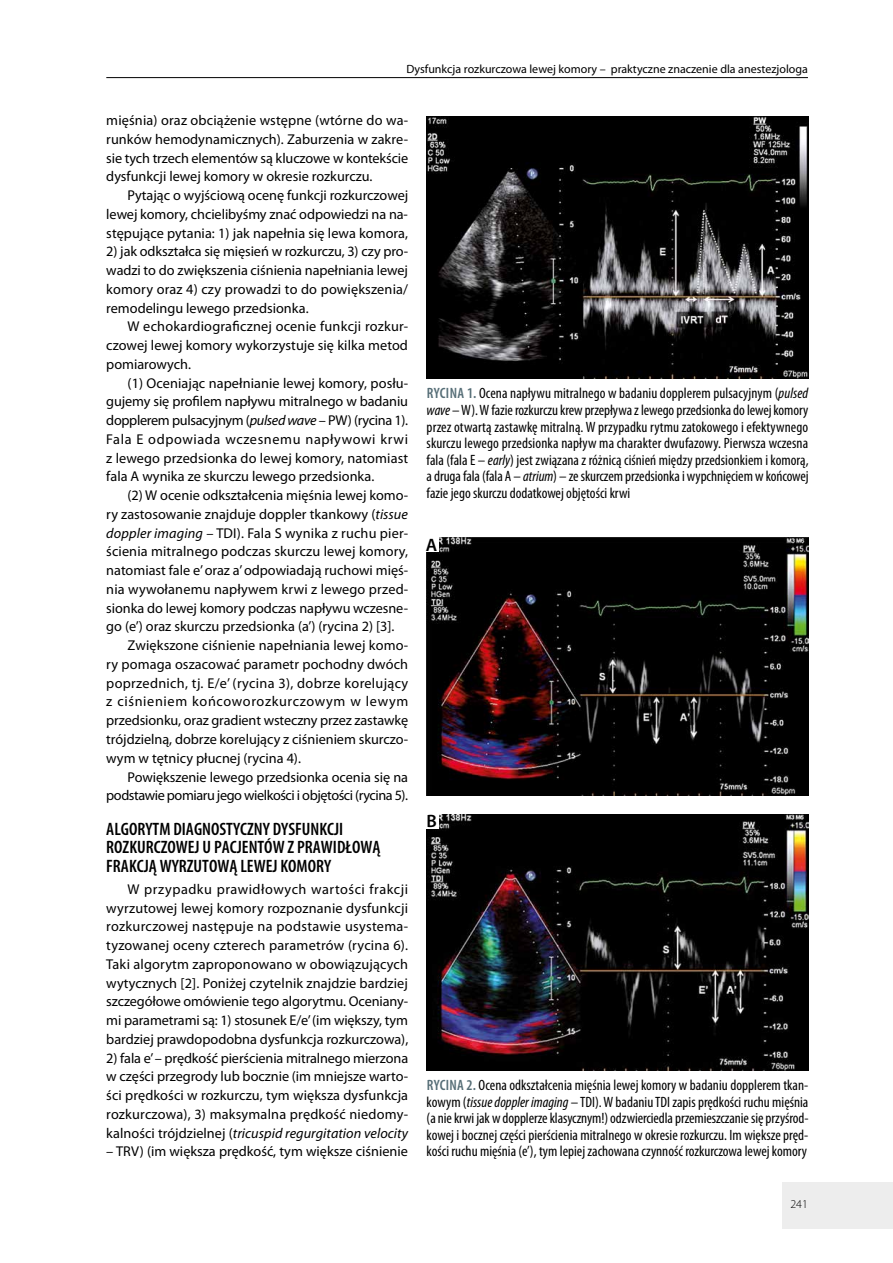
<style>
.page{position:relative;width:893px;height:1263px;background:#fff}
.page>*{position:absolute;margin:0;border:0;box-sizing:border-box;transform-origin:0 0}
.t1{font:600 condensed 18px/18.8px "Myriad Pro";color:#000}
.t2{font:600 18px "Myriad Pro";color:#000}
.t3{font:condensed 15px/16.5px "Myriad Pro";color:#000;text-align:justify}
.t4{font:14.25px/18.8px "Myriad Pro";color:#000;text-align:justify}
.t5{font:14.25px "Myriad Pro";letter-spacing:-.03em;color:#000}
.t6{font:14.25px "Myriad Pro";letter-spacing:.02em;color:#000}
.t7{font:14.25px "Myriad Pro";letter-spacing:.045em;color:#000}
.t8{font:12px "Myriad Pro";color:#000}
.t9{font:300 12px "Myriad Pro";color:#000}
.s1{font-style:italic}
.s2{font-weight:600;color:#556d76}
</style>
<div class="page">
<div style="left:782px;top:1182px;width:111px;height:47px;background:#ededed"></div>
<hr style="left:106px;top:77px;width:702px;height:1px;background:#000">
<img style="left:427px;top:117px;width:381px;height:262px">
<img style="left:427px;top:538px;width:381px;height:257px">
<img style="left:427px;top:814px;width:381px;height:256px">
<div style="left:425px;top:537px;width:13px;height:15px;background:#fff"></div>
<div style="left:425px;top:813px;width:13px;height:15px;background:#fff"></div>
<p class="t8" style="left:406px;top:62px;width:403px">Dysfunkcja rozkurczowa lewej komory – praktyczne znaczenie dla anestezjologa</p>
<p class="t4" style="left:106px;top:111px;width:303px">mięśnia) oraz obciążenie wstępne (wtórne do wa&shy;runków hemodynamicznych). Zaburzenia w zakre&shy;sie tych trzech elementów są kluczowe w kontekście dysfunkcji lewej komory w okresie rozkurczu.</p>
<p class="t4" style="left:106px;top:186px;width:303px;text-indent:21px">Pytając o wyjściową ocenę funkcji rozkurczowej lewej komory, chcielibyśmy znać odpowiedzi na na&shy;stępujące pytania: 1) jak napełnia się lewa komora,</p>
<p class="t4" style="left:106px;top:242px;width:303px">2) jak odkształca się mięsień w rozkurczu, 3) czy pro&shy;wadzi to do zwiększenia ciśnienia napełniania lewej komory oraz 4) czy prowadzi to do powiększenia/ remodelingu lewego przedsionka.</p>
<p class="t4" style="left:106px;top:317px;width:303px;text-indent:21px">W echokardiograficznej ocenie funkcji rozkur&shy;czowej lewej komory wykorzystuje się kilka metod pomiarowych.</p>
<p class="t4" style="left:106px;top:373px;width:303px;text-indent:21px">(1) Oceniając napełnianie lewej komory, posłu&shy;gujemy się profilem napływu mitralnego w badaniu dopplerem pulsacyjnym (<span class="s1">pulsed wave</span> – PW) (rycina 1).<br>Fala E odpowiada wczesnemu napływowi krwi z lewego przedsionka do lewej komory, natomiast fala A wynika ze skurczu lewego przedsionka.</p>
<p class="t4" style="left:128px;top:486px;width:282px">(2) W ocenie odkształcenia mięśnia lewej komo-</p>
<p class="t4" style="left:106px;top:504px;width:303px">ry zastosowanie znajduje doppler tkankowy (<span class="s1">tissue</span></p>
<p class="t4" style="left:106px;top:523px;width:303px"><span class="s1">doppler imaging</span> – TDI). Fala S wynika z ruchu pier-</p>
<p class="t4" style="left:106px;top:542px;width:303px">ścienia mitralnego podczas skurczu lewej komory,</p>
<p class="t4" style="left:106px;top:561px;width:302px">natomiast fale e’ oraz a’ odpowiadają ruchowi mięś-</p>
<p class="t4" style="left:106px;top:579px;width:303px">nia wywołanemu napływem krwi z lewego przed-</p>
<p class="t4" style="left:106px;top:598px;width:303px">sionka do lewej komory podczas napływu wczesne-</p>
<p class="t4" style="left:106px;top:617px;width:290px">go (e’) oraz skurczu przedsionka (a’) (rycina 2) [3].</p>
<p class="t4" style="left:128px;top:636px;width:282px">Zwiększone ciśnienie napełniania lewej komo-</p>
<p class="t4" style="left:106px;top:655px;width:303px">ry pomaga oszacować parametr pochodny dwóch</p>
<p class="t6" style="left:106px;top:674px;width:303px">poprzednich, tj. E/e’ (rycina 3), dobrze korelujący</p>
<p class="t7" style="left:106px;top:693px;width:303px">z ciśnieniem końcoworozkurczowym w lewym</p>
<p class="t4" style="left:106px;top:711px;width:303px">przedsionku, oraz gradient wsteczny przez zastawkę</p>
<p class="t4" style="left:106px;top:730px;width:303px">trójdzielną, dobrze korelujący z ciśnieniem skurczo-</p>
<p class="t4" style="left:106px;top:748px;width:196px">wym w tętnicy płucnej (rycina 4).</p>
<p class="t4" style="left:128px;top:767px;width:282px">Powiększenie lewego przedsionka ocenia się na</p>
<p class="t5" style="left:106px;top:787px;width:303px">podstawie pomiaru jego wielkości i objętości (rycina 5).</p>
<p class="t1" style="left:106px;top:819px;width:276px">ALGORYTM DIAGNOSTYCZNY DYSFUNKCJI<br>ROZKURCZOWEJ U PACJENTÓW Z PRAWIDŁOWĄ<br>FRAKCJĄ WYRZUTOWĄ LEWEJ KOMORY</p>
<p class="t4" style="left:106px;top:879px;width:303px;text-indent:21px">W przypadku prawidłowych wartości frakcji wyrzutowej lewej komory rozpoznanie dysfunkcji rozkurczowej następuje na podstawie usystema&shy;tyzowanej oceny czterech parametrów (rycina 6).<br>Taki algorytm zaproponowano w obowiązujących wytycznych [2]. Poniżej czytelnik znajdzie bardziej szczegółowe omówienie tego algorytmu. Oceniany&shy;mi parametrami są: 1) stosunek E/e’ (im większy, tym bardziej prawdopodobna dysfunkcja rozkurczowa),</p>
<p class="t4" style="left:106px;top:1048px;width:303px">2) fala e’ – prędkość pierścienia mitralnego mierzona w części przegrody lub bocznie (im mniejsze warto&shy;ści prędkości w rozkurczu, tym większa dysfunkcja rozkurczowa), 3) maksymalna prędkość niedomy&shy;kalności trójdzielnej (<span class="s1">tricuspid regurgitation velocity</span></p>
<p class="t4" style="left:106px;top:1142px;width:303px"><span class="s1">–</span> TRV) (im większa prędkość, tym większe ciśnienie</p>
<p class="t3" style="left:427px;top:385px;width:383px"><span class="s2">RYCINA 1.</span> Ocena napływu mitralnego w badaniu dopplerem pulsacyjnym (<span class="s1">pulsed wave</span> – W). W fazie rozkurczu krew przepływa z lewego przedsionka do lewej komory przez otwartą zastawkę mitralną. W przypadku rytmu zatokowego i efektywnego skurczu lewego przedsionka napływ ma charakter dwufazowy. Pierwsza wczesna fala (fala E – <span class="s1">early</span>) jest związana z różnicą ciśnień między przedsionkiem i komorą, a druga fala (fala A – <span class="s1">atrium</span>) – ze skurczem przedsionka i wypchnięciem w końcowej fazie jego skurczu dodatkowej objętości krwi</p>
<p class="t2" style="left:426px;top:533px;width:13px">A</p>
<p class="t2" style="left:426px;top:810px;width:12px">B</p>
<p class="t3" style="left:427px;top:1077px;width:383px"><span class="s2">RYCINA 2.</span> Ocena odkształcenia mięśnia lewej komory w badaniu dopplerem tkan&shy;kowym (<span class="s1">tissue doppler imaging</span> – TDI). W badaniu TDI zapis prędkości ruchu mięśnia (a nie krwi jak w dopplerze klasycznym!) odzwierciedla przemieszczanie się przyśrod&shy;kowej i bocznej części pierścienia mitralnego w okresie rozkurczu. Im większe pręd&shy;kości ruchu mięśnia (e’), tym lepiej zachowana czynność rozkurczowa lewej komory</p>
<p class="t9" style="left:790px;top:1197px;width:19px">241</p>
</div>
